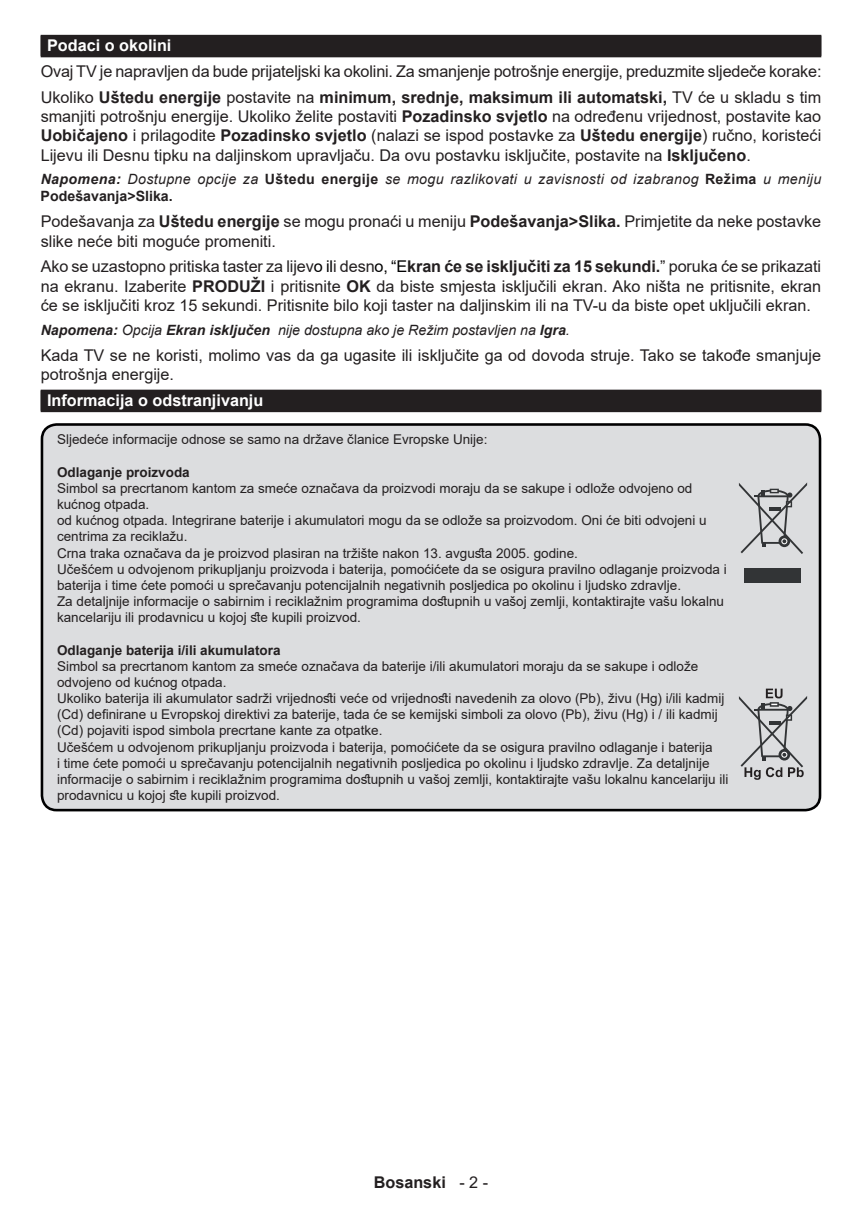
<style>
.page{position:relative;width:862px;height:1212px;background:#fff}
.page>*{position:absolute;margin:0;border:0;box-sizing:border-box;transform-origin:0 0}
.t1{font:16.2px/19.3px "Arial";color:#231f20}
.t2{font:700 16.2px "Arial";color:#fff}
.t3{font:700 16.2px "Arial";color:#231f20}
.t4{font:italic 14.17px/17.1px "Arial";letter-spacing:.025em;color:#231f20}
.t5{font:italic 14.17px "Arial";color:#231f20}
.t6{font:13.5px/16.2px "Arial";color:#231f20}
.t7{font:700 13.5px "Arial";color:#231f20}
.s1{font-weight:700}
.s2{font-weight:700;font-style:normal}
.s3{color:#000001}
.s4{font-weight:400}
</style>
<div class="page">
<div style="left:41px;top:35px;width:779px;height:22px;background:#231f20"></div>
<div style="left:41px;top:390px;width:779px;height:22px;background:#231f20"></div>
<div style="left:42px;top:424px;width:777px;height:386px;background:#dcdddf;border-radius:15px"></div>
<div style="left:41px;top:423px;width:779px;height:388px;border:3px solid #000001;border-radius:15px"></div>
<svg style="left:738px;top:483px;width:68px;height:71px"></svg>
<div style="left:743px;top:568px;width:57px;height:14px;background:#323436"></div>
<svg style="left:738px;top:689px;width:68px;height:91px"></svg>
<p class="t2" style="left:47px;top:34px;width:126px">Podaci o okolini</p>
<p class="t1" style="left:41px;top:58px;width:781px;line-height:25.9px">Ovaj TV je napravljen da bude prijateljski ka okolini. Za smanjenje potrošnje energije, preduzmite sljedeče korake:<br>Ukoliko <span class="s1">Uštedu energije</span> postavite na <span class="s1">minimum, srednje, maksimum ili automatski,</span> TV će u skladu s tim</p>
<p class="t1" style="left:41px;top:107px;width:781px;text-align:justify">smanjiti potrošnju energije. Ukoliko želite postaviti <span class="s1">Pozadinsko svjetlo</span> na određenu vrijednost, postavite kao <span class="s1">Uobičajeno</span> i prilagodite <span class="s1">Pozadinsko svjetlo</span> (nalazi se ispod postavke za <span class="s1">Uštedu energije</span>) ručno, koristeći Lijevu ili Desnu tipku na daljinskom upravljaču. Da ovu postavku isključite, postavite na <span class="s1">Isključeno</span>.</p>
<p class="t4" style="left:41px;top:171px;width:781px"><span class="s1">Napomena:</span> Dostupne opcije za <span class="s2">Uštedu energije</span> se mogu razlikovati u zavisnosti od izabranog <span class="s2">Režima</span> u meniju<br><span class="s2">Podešavanja&gt;Slika.</span></p>
<p class="t1" style="left:41px;top:212px;width:781px">Podešavanja za <span class="s1">Uštedu energije</span> se mogu pronaći u meniju <span class="s1">Podešavanja&gt;Slika.</span> Primjetite da neke postavke slike neće biti moguće promeniti.</p>
<p class="t1" style="left:41px;top:257px;width:781px;text-align:justify">Ako se uzastopno pritiska taster za lijev<span class="s3">o il</span>i desn<span class="s3">o, “E</span><span class="s1">kran će se isključiti za 15 sekundi.</span>” poruka će se prikazati na ekranu. Izaberite <span class="s1">PRODUŽI</span> i pritisnite <span class="s1">OK</span> da biste smjesta isključili ekran. Ako ništa ne pritisnite, ekran će se isključiti kroz 15 sekundi. Pritisnite bilo koji taster na daljinskim ili na TV-u da biste opet uključili ekran.</p>
<p class="t5" style="left:41px;top:320px;width:530px"><span class="s1">Napomena:</span> Opcija <span class="s1">Ekran isključen</span> nije dostupna ako je Režim postavljen na <span class="s1">Igra</span>.</p>
<p class="t1" style="left:41px;top:345px;width:781px">Kada TV se ne koristi, molimo vas da ga ugasite ili isključite ga od dovoda struje. Tako se takođe smanjuje potrošnja energije.</p>
<p class="t2" style="left:47px;top:389px;width:218px">Informacija o odstranjivanju</p>
<p class="t6" style="left:57px;top:431px;width:432px">Sljedeće informacije odnose se samo na države članice Evropske Unije:</p>
<p class="t7" style="left:57px;top:462px;width:134px">Odlaganje proizvoda</p>
<p class="t6" style="left:57px;top:480px;width:671px">Simbol sa precrtanom kantom za smeće označava da proizvodi moraju da se sakupe i odlože odvojeno od kućnog otpada.<br>od kućnog otpada. Integrirane baterije i akumulatori mogu da se odlože sa proizvodom. Oni će biti odvojeni u centrima za reciklažu.<br>Crna traka označava da je proizvod plasiran na tržište nakon 13. avgusta 2005. godine.<br>Učešćem u odvojenom prikupljanju proizvoda i baterija, pomoćićete da se osigura pravilno odlaganje proizvoda i baterija i time ćete pomoći u sprečavanju potencijalnih negativnih posljedica po okolinu i ljudsko zdravlje.<br>Za detaljnije informacije o sabirnim i reciklažnim programima dostupnih u vašoj zemlji, kontaktirajte vašu lokalnu kancelariju ili prodavnicu u kojoj ste kupili proizvod.</p>
<p class="t7" style="left:57px;top:640px;width:225px">Odlaganje baterija i/ili akumulatora</p>
<p class="t6" style="left:57px;top:658px;width:672px">Simbol sa precrtanom kantom za smeće označava da baterije i/ili akumulatori moraju da se sakupe i odlože odvojeno od kućnog otpada.<br>Ukoliko baterija ili akumulator sadrži vrijednosti veće od vrijednosti navedenih za olovo (Pb), živu (Hg) i/ili kadmij (Cd) definirane u Evropskoj direktivi za baterije, tada će se kemijski simboli za olovo (Pb), živu (Hg) i / ili kadmij (Cd) pojaviti ispod simbola precrtane kante za otpatke.<br>Učešćem u odvojenom prikupljanju proizvoda i baterija, pomoćićete da se osigura pravilno odlaganje i baterija<br>i time ćete pomoći u sprečavanju potencijalnih negativnih posljedica po okolinu i ljudsko zdravlje. Za detaljnije informacije o sabirnim i reciklažnim programima dostupnih u vašoj zemlji, kontaktirajte vašu lokalnu kancelariju ili prodavnicu u kojoj ste kupili proizvod.</p>
<p class="t3" style="left:373px;top:1171px;width:116px">Bosanski <span class="s4">- 2 -</span></p>
</div>
